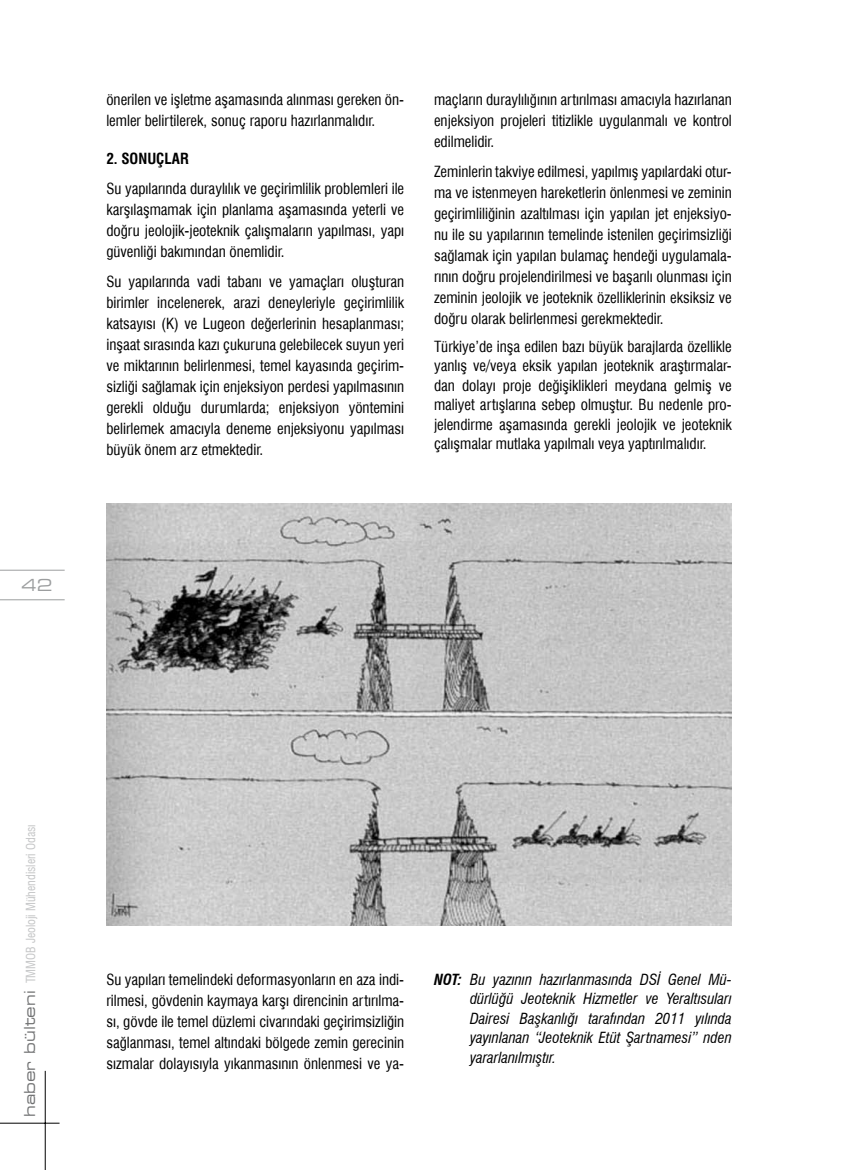
<style>
.page{position:relative;width:851px;height:1170px;background:#fff}
.page>*{position:absolute;margin:0;border:0;box-sizing:border-box;transform-origin:0 0}
.t1{font:expanded 16.5px "Square 721 BT";color:#9c9e9f}
.t2{font:condensed 15px/21px "Swiss 721 BT";color:#000;text-align:justify}
.t3{font:italic condensed 15px/19.5px "Swiss 721 BT";color:#000;text-align:justify}
.t4{font:700 condensed 15px "Swiss 721 BT";color:#000}
.t5{font:12px "Swiss 721 Condensed BT";color:#c6c7c8}
.s1{font-family:"Square 721 BT";font-stretch:expanded;font-size:15px;color:#707172}
.s2{font-weight:700}
</style>
<div class="page">
<hr style="left:0;top:569px;width:65px;height:1px;background:#9c9e9f">
<hr style="left:0;top:599px;width:65px;height:1px;background:#9c9e9f">
<hr style="left:0;top:1122px;width:60px;height:1px;background:#000">
<hr style="left:45px;top:1070px;width:1px;height:99px;background:#000">
<img style="left:106px;top:503px;width:625px;height:422px">
<p class="t1" style="left:21px;top:575px;width:33px">42</p>
<p class="t2" style="left:106px;top:89px;width:299px">önerilen ve işletme aşamasında alınması gereken ön&shy;lemler belirtilerek, sonuç raporu hazırlanmalıdır.</p>
<p class="t4" style="left:106px;top:150px;width:84px">2. SONUÇLAR</p>
<p class="t2" style="left:106px;top:178px;width:299px">Su yapılarında duraylılık ve geçirimlilik problemleri ile karşılaşmamak için planlama aşamasında yeterli ve doğru jeolojik-jeoteknik çalışmaların yapılması, yapı güvenliği bakımından önemlidir.</p>
<p class="t2" style="left:106px;top:270px;width:299px">Su yapılarında vadi tabanı ve yamaçları oluşturan birimler incelenerek, arazi deneyleriyle geçirimlilik katsayısı (K) ve Lugeon değerlerinin hesaplanması; inşaat sırasında kazı çukuruna gelebilecek suyun yeri ve miktarının belirlenmesi, temel kayasında geçirim&shy;sizliği sağlamak için enjeksiyon perdesi yapılmasının gerekli olduğu durumlarda; enjeksiyon yöntemini belirlemek amacıyla deneme enjeksiyonu yapılması büyük önem arz etmektedir.</p>
<p class="t2" style="left:434px;top:89px;width:299px">maçların duraylılığının artırılması amacıyla hazırlanan enjeksiyon projeleri titizlikle uygulanmalı ve kontrol edilmelidir.</p>
<p class="t2" style="left:434px;top:161px;width:299px">Zeminlerin takviye edilmesi, yapılmış yapılardaki otur&shy;ma ve istenmeyen hareketlerin önlenmesi ve zeminin geçirimliliğinin azaltılması için yapılan jet enjeksiyo&shy;nu ile su yapılarının temelinde istenilen geçirimsizliği sağlamak için yapılan bulamaç hendeği uygulamala&shy;rının doğru projelendirilmesi ve başarılı olunması için zeminin jeolojik ve jeoteknik özelliklerinin eksiksiz ve doğru olarak belirlenmesi gerekmektedir.</p>
<p class="t2" style="left:434px;top:336px;width:299px;line-height:19.5px">Türkiye’de inşa edilen bazı büyük barajlarda özellikle yanlış ve/veya eksik yapılan jeoteknik araştırmalar&shy;dan dolayı proje değişiklikleri meydana gelmiş ve maliyet artışlarına sebep olmuştur. Bu nedenle pro&shy;jelendirme aşamasında gerekli jeolojik ve jeoteknik çalışmalar mutlaka yapılmalı veya yaptırılmalıdır.</p>
<p class="t5" style="left:24px;top:1116px;width:294px;rotate:-90deg"><span class="s1">haber bülteni</span> TMMOB Jeoloji Mühendisleri Odasý</p>
<p class="t2" style="left:106px;top:968px;width:299px">Su yapıları temelindeki deformasyonların en aza indi&shy;rilmesi, gövdenin kaymaya karşı direncinin artırılma&shy;sı, gövde ile temel düzlemi civarındaki geçirimsizliğin sağlanması, temel altındaki bölgede zemin gerecinin sızmalar dolayısıyla yıkanmasının önlenmesi ve ya-</p>
<p class="t3" style="left:470px;top:969px;width:263px;text-indent:-36px"><span class="s2">NOT:</span> Bu yazının hazırlanmasında DSİ Genel Mü&shy;dürlüğü Jeoteknik Hizmetler ve Yeraltısuları Dairesi Başkanlığı tarafından 2011 yılında yayınlanan “Jeoteknik Etüt Şartnamesi” nden yararlanılmıştır.</p>
</div>
